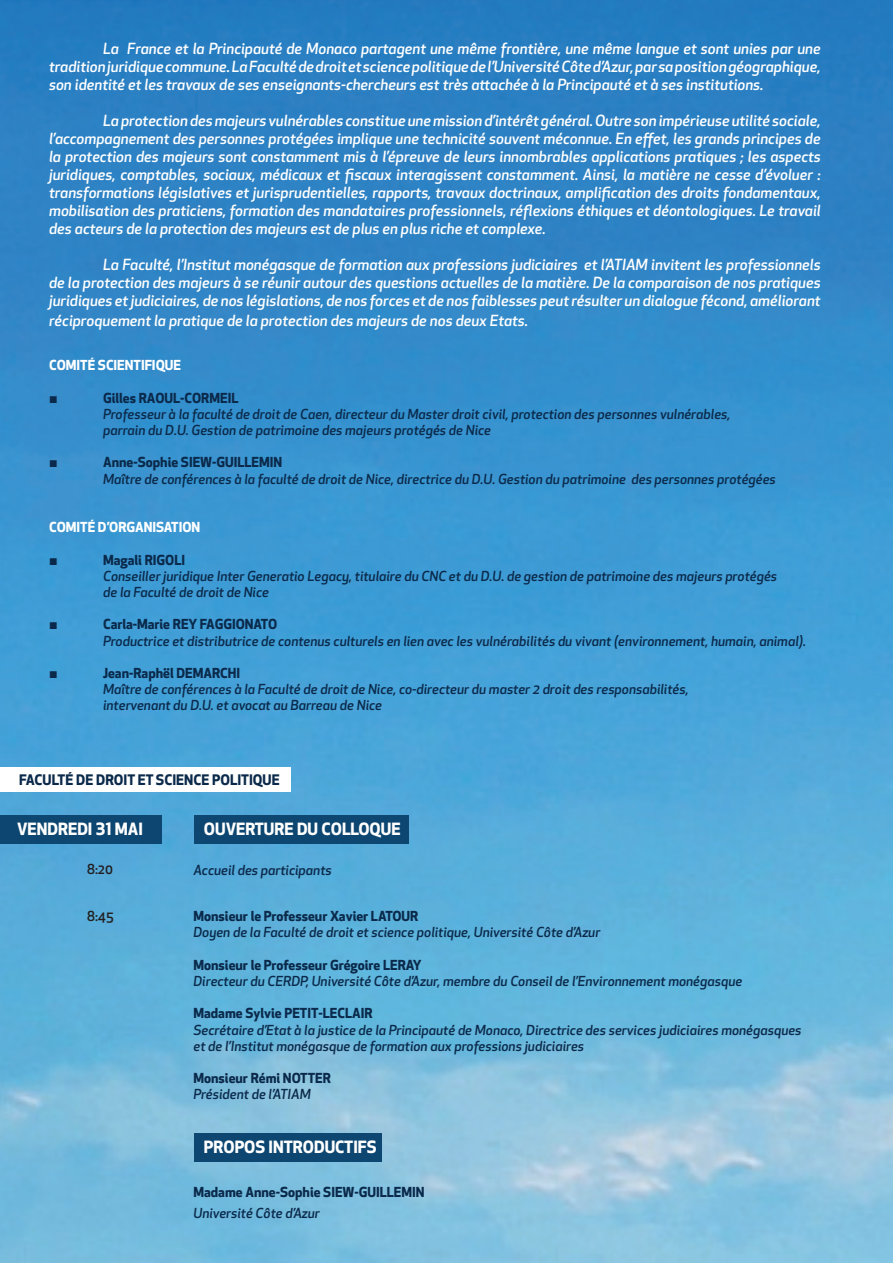
<style>
.page{position:relative;width:893px;height:1263px;background:#fff}
.page>*{position:absolute;margin:0;border:0;box-sizing:border-box;transform-origin:0 0}
.t1{font:700 16.5px "Apex New";color:#fff}
.t2{font:italic 500 15px/18px "Apex New";color:#fff;text-align:justify}
.t3{font:700 14.25px "Apex New";color:#0b2a4b}
.t4{font:italic 500 13.5px/16.2px "Apex New";color:#0b2a4b}
.t5{font:700 13.5px "Apex New";color:#0b2a4b}
.t6{font:700 13.5px "Apex New";color:#fff}
.t7{font:500 13.5px "Apex New";color:#231f20}
.t8{font:13.5px "Apex New";color:#0b2a4b}
</style>
<div class="page">
<img style="left:0;top:0;width:893px;height:1263px">
<div style="left:0;top:815px;width:162px;height:28px;background:#0d4670"></div>
<div style="left:194px;top:815px;width:215px;height:28px;background:#0d4670"></div>
<div style="left:0;top:767px;width:290px;height:25px;background:#fff"></div>
<div style="left:194px;top:1133px;width:188px;height:28px;background:#0d4670"></div>
<p class="t2" style="left:49px;top:39px;width:773px;text-indent:54px">La France et la Principauté de Monaco partagent une même frontière, une même langue et sont unies par une tradition juridique commune. La Faculté de droit et science politique de l’Université Côte d’Azur, par sa position géographique, son identité et les travaux de ses enseignants-chercheurs est très attachée à la Principauté et à ses institutions.</p>
<p class="t2" style="left:49px;top:111px;width:773px;text-indent:54px">La protection des majeurs vulnérables constitue une mission d’intérêt général. Outre son impérieuse utilité sociale, l’accompagnement des personnes protégées implique une technicité souvent méconnue. En effet, les grands principes de la protection des majeurs sont constamment mis à l’épreuve de leurs innombrables applications pratiques ; les aspects juridiques, comptables, sociaux, médicaux et fiscaux interagissent constamment. Ainsi, la matière ne cesse d’évoluer : transformations législatives et jurisprudentielles, rapports, travaux doctrinaux, amplification des droits fondamentaux, mobilisation des praticiens, formation des mandataires professionnels, réflexions éthiques et déontologiques. Le travail des acteurs de la protection des majeurs est de plus en plus riche et complexe.</p>
<p class="t2" style="left:49px;top:255px;width:773px;text-indent:54px">La Faculté, l’Institut monégasque de formation aux professions judiciaires et l’ATIAM invitent les professionnels de la protection des majeurs à se réunir autour des questions actuelles de la matière. De la comparaison de nos pratiques juridiques et judiciaires, de nos législations, de nos forces et de nos faiblesses peut résulter un dialogue fécond, améliorant</p>
<p class="t2" style="left:49px;top:311px;width:481px">réciproquement la pratique de la protection des majeurs de nos deux Etats.</p>
<p class="t6" style="left:49px;top:355px;width:133px">COMITÉ SCIENTIFIQUE</p>
<p class="t8" style="left:49px;top:389px;width:10px">▪</p>
<p class="t5" style="left:103px;top:388px;width:137px">Gilles RAOUL-CORMEIL</p>
<p class="t4" style="left:103px;top:405px;width:629px">Professeur à la faculté de droit de Caen, directeur du Master droit civil, protection des personnes vulnérables, parrain du D.U. Gestion de patrimoine des majeurs protégés de Nice</p>
<p class="t8" style="left:49px;top:454px;width:10px">▪</p>
<p class="t5" style="left:103px;top:453px;width:181px">Anne-Sophie SIEW-GUILLEMIN</p>
<p class="t4" style="left:103px;top:470px;width:674px">Maître de conférences à la faculté de droit de Nice, directrice du D.U. Gestion du patrimoine des personnes protégées</p>
<p class="t6" style="left:49px;top:517px;width:153px">COMITÉ D’ORGANISATION</p>
<p class="t8" style="left:49px;top:551px;width:10px">▪</p>
<p class="t5" style="left:103px;top:550px;width:83px">Magali RIGOLI</p>
<p class="t4" style="left:103px;top:567px;width:676px">Conseiller juridique Inter Generatio Legacy, titulaire du CNC et du D.U. de gestion de patrimoine des majeurs protégés de la Faculté de droit de Nice</p>
<p class="t8" style="left:49px;top:616px;width:10px">▪</p>
<p class="t5" style="left:103px;top:615px;width:176px">Carla-Marie REY FAGGIONATO</p>
<p class="t4" style="left:103px;top:632px;width:704px">Productrice et distributrice de contenus culturels en lien avec les vulnérabilités du vivant (environnement, humain, animal).</p>
<p class="t8" style="left:49px;top:664px;width:10px">▪</p>
<p class="t5" style="left:103px;top:663px;width:139px">Jean-Raphël DEMARCHI</p>
<p class="t4" style="left:103px;top:681px;width:587px">Maître de conférences à la Faculté de droit de Nice, co-directeur du master 2 droit des responsabilités, intervenant du D.U. et avocat au Barreau de Nice</p>
<p class="t3" style="left:19px;top:769px;width:262px">FACULTÉ DE DROIT ET SCIENCE POLITIQUE</p>
<p class="t1" style="left:17px;top:817px;width:128px">VENDREDI 31 MAI</p>
<p class="t1" style="left:204px;top:817px;width:198px">OUVERTURE DU COLLOQUE</p>
<p class="t7" style="left:87px;top:860px;width:27px">8:20</p>
<p class="t4" style="left:193px;top:862px;width:140px">Accueil des participants</p>
<p class="t7" style="left:87px;top:907px;width:28px">8:45</p>
<p class="t5" style="left:193px;top:906px;width:226px">Monsieur le Professeur Xavier LATOUR</p>
<p class="t4" style="left:193px;top:924px;width:408px">Doyen de la Faculté de droit et science politique, Université Côte d’Azur</p>
<p class="t5" style="left:193px;top:955px;width:230px">Monsieur le Professeur Grégoire LERAY</p>
<p class="t4" style="left:193px;top:973px;width:550px">Directeur du CERDP, Université Côte d’Azur, membre du Conseil de l’Environnement monégasque</p>
<p class="t5" style="left:193px;top:1004px;width:181px">Madame Sylvie PETIT-LECLAIR</p>
<p class="t4" style="left:193px;top:1021px;width:610px">Secrétaire d’Etat à la justice de la Principauté de Monaco, Directrice des services judiciaires monégasques et de l’Institut monégasque de formation aux professions judiciaires</p>
<p class="t5" style="left:193px;top:1068px;width:139px">Monsieur Rémi NOTTER</p>
<p class="t4" style="left:193px;top:1086px;width:119px">Président de l’ATIAM</p>
<p class="t1" style="left:204px;top:1135px;width:174px">PROPOS INTRODUCTIFS</p>
<p class="t5" style="left:193px;top:1182px;width:233px">Madame Anne-Sophie SIEW-GUILLEMIN</p>
<p class="t4" style="left:193px;top:1204px;width:128px">Université Côte d’Azur</p>
</div>
